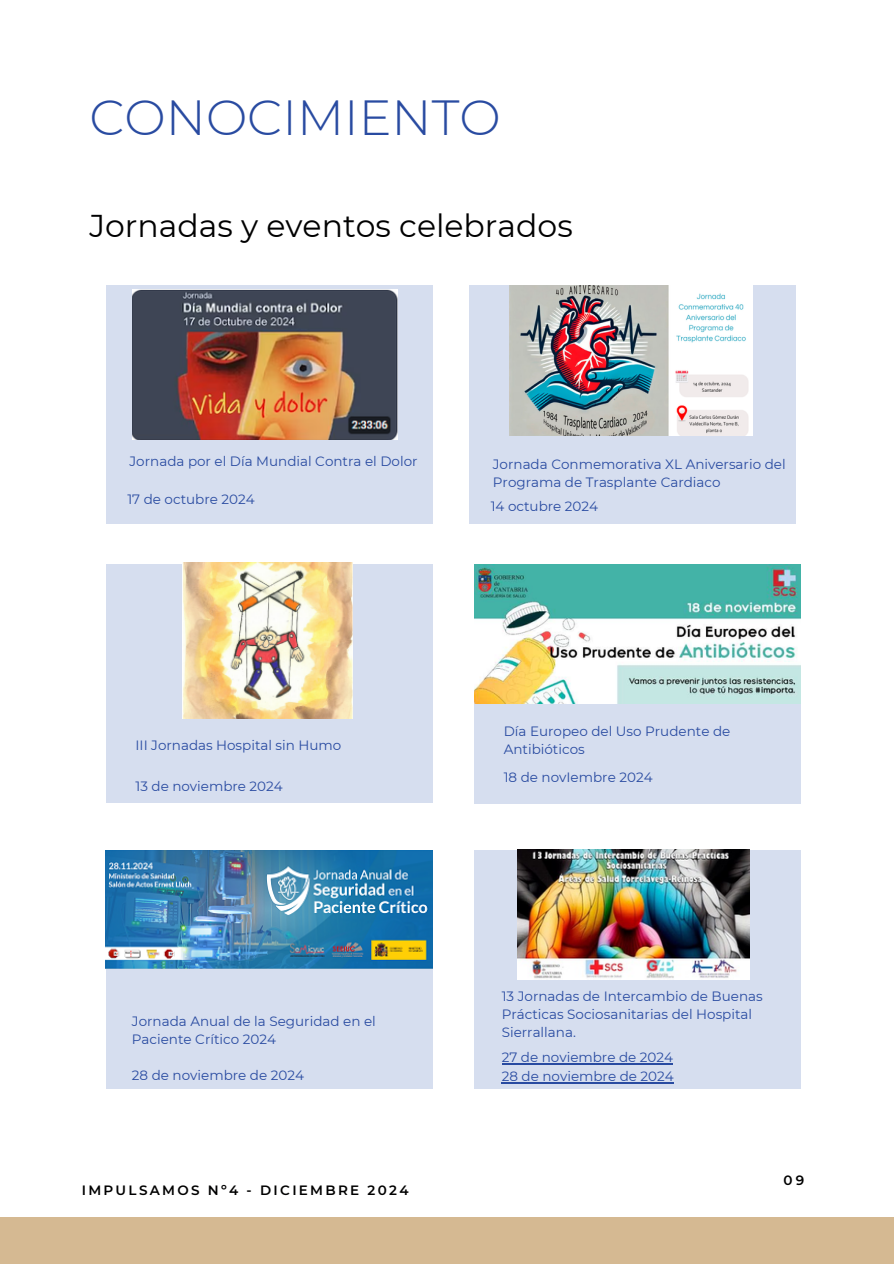
<style>
.page{position:relative;width:894px;height:1264px;background:#fff}
.page>*{position:absolute;margin:0;border:0;box-sizing:border-box;transform-origin:0 0}
.t1{font:300 49.2px "Montserrat";color:#294ba1}
.t2{font:31.5px "Montserrat";color:#000001}
.t3{font:13.5px/18px "Montserrat";color:#294ba1}
.t4{font:600 13.5px "Montserrat";letter-spacing:.17em;color:#000001}
</style>
<div class="page">
<div style="left:474px;top:850px;width:326px;height:238px;background:#d6deef"></div>
<div style="left:0;top:1217px;width:893px;height:46px;background:#d5b992"></div>
<div style="left:106px;top:850px;width:326px;height:238px;background:#d6deef"></div>
<img style="left:106px;top:850px;width:326px;height:118px">
<div style="left:106px;top:285px;width:326px;height:239px;background:#d6deef"></div>
<img style="left:132px;top:290px;width:265px;height:149px">
<div style="left:474px;top:663px;width:326px;height:141px;background:#d6deef"></div>
<img style="left:474px;top:564px;width:326px;height:139px">
<div style="left:106px;top:564px;width:326px;height:238px;background:#d6deef"></div>
<img style="left:182px;top:562px;width:170px;height:156px">
<img style="left:517px;top:849px;width:232px;height:130px">
<hr style="left:501px;top:1063px;width:114px;height:1px;background:#294ba1">
<hr style="left:615px;top:1063px;width:58px;height:1px;background:#294ba1">
<hr style="left:501px;top:1082px;width:115px;height:1px;background:#294ba1">
<hr style="left:616px;top:1082px;width:57px;height:1px;background:#294ba1">
<div style="left:469px;top:285px;width:326px;height:239px;background:#d6deef"></div>
<img style="left:509px;top:285px;width:243px;height:150px">
<h2 class="t1" style="left:89px;top:87px;width:413px">CONOCIMIENTO</h2>
<h1 class="t2" style="left:89px;top:206px;width:484px">Jornadas y eventos celebrados</h1>
<p class="t3" style="left:129px;top:452px;width:289px">Jornada por el Día Mundial Contra el Dolor</p>
<p class="t3" style="left:127px;top:489px;width:129px">17 de octubre 2024</p>
<p class="t3" style="left:492px;top:455px;width:294px">Jornada Conmemorativa XL Aniversario del<br>Programa de Trasplante Cardiaco</p>
<p class="t3" style="left:490px;top:497px;width:109px">14 octubre 2024</p>
<p class="t3" style="left:135px;top:736px;width:207px">III Jornadas Hospital sin Humo</p>
<p class="t3" style="left:135px;top:776px;width:149px">13 de noviembre 2024</p>
<p class="t3" style="left:132px;top:1011px;width:245px">Jornada Anual de la Seguridad en el<br>Paciente Crítico 2024</p>
<p class="t3" style="left:132px;top:1065px;width:173px">28 de noviembre de 2024</p>
<p class="t4" style="left:82px;top:1182px;width:328px">IMPULSAMOS Nº4 - DICIEMBRE 2024</p>
<p class="t3" style="left:503px;top:721px;width:228px">Día Europeo del Uso Prudente de</p>
<p class="t3" style="left:503px;top:739px;width:82px">Antibióticos</p>
<p class="t3" style="left:503px;top:768px;width:150px">18 de novIembre 2024</p>
<p class="t3" style="left:501px;top:986px;width:262px">13 Jornadas de Intercambio de Buenas<br>Prácticas Sociosanitarias del Hospital<br>Sierrallana.</p>
<p class="t3" style="left:501px;top:1048px;width:173px">27 de noviembre de 2024</p>
<p class="t3" style="left:501px;top:1067px;width:173px">28 de noviembre de 2024</p>
<p class="t4" style="left:783px;top:1172px;width:22px">09</p>
</div>
